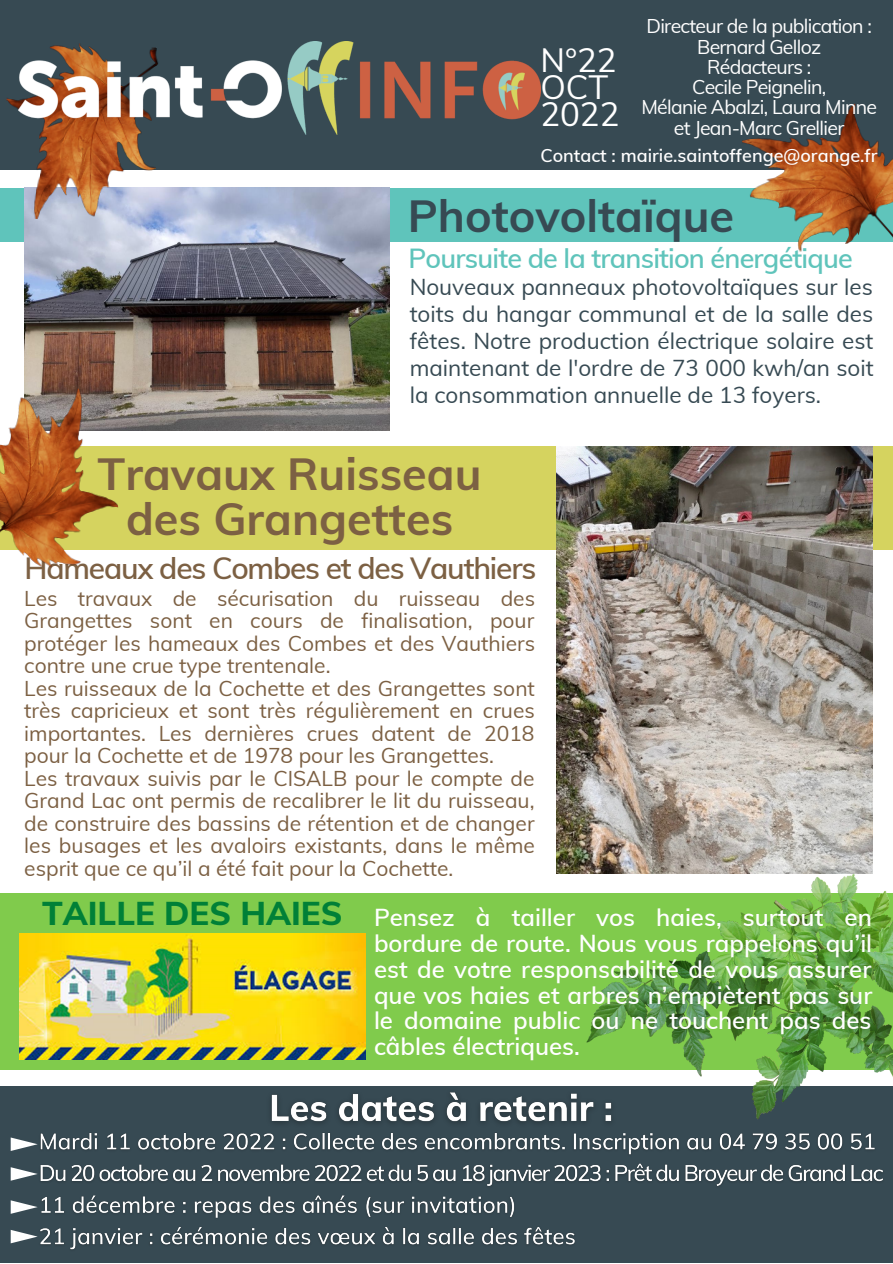
<style>
.page{position:relative;width:893px;height:1264px;background:#fff}
.page>*{position:absolute;margin:0;border:0;box-sizing:border-box;transform-origin:0 0}
.t1{font:700 45px/45px "Muli";color:#7c6043;text-align:center}
.t2{font:700 45px "Muli";color:#374a53}
.t3{font:800 33px "Muli";color:#008037}
.t4{font:33px/27px "Muli";color:#fff}
.t5{font:600 30px "Muli";letter-spacing:-.04em;color:#7c6043}
.t6{font:600 27px "Muli";letter-spacing:-.03em;color:#5fc4bb}
.t7{font:600 24px/25.8px "Muli";color:#fff;text-align:justify}
.t8{font:22.5px/27px "Muli";color:#374a53;text-align:justify}
.t9{font:21px/22.5px "Muli";color:#7c6043}
.t10{font:19.5px/20.2px "Muli";letter-spacing:-.035em;color:#fff;text-align:center}
.t11{font:600 18px "Muli";color:#fff}
</style>
<div class="page">
<div style="left:0;top:0;width:892px;height:170px;background:#374a53"></div>
<div style="left:0;top:188px;width:892px;height:54px;background:#5fc4bb"></div>
<img style="left:24px;top:187px;width:366px;height:243px">
<img style="left:6px;top:98px;width:157px;height:127px">
<img style="left:742px;top:103px;width:150px;height:149px">
<div style="left:0;top:1086px;width:892px;height:176px;background:#374a53"></div>
<svg style="left:11px;top:1137px;width:24px;height:13px"></svg>
<svg style="left:11px;top:1200px;width:24px;height:13px"></svg>
<div style="left:0;top:446px;width:892px;height:104px;background:#d5d35f"></div>
<div style="left:0;top:893px;width:892px;height:177px;background:#80cb4c"></div>
<img style="left:19px;top:933px;width:346px;height:126px">
<img style="left:19px;top:41px;width:521px;height:93px">
<img style="left:586px;top:873px;width:306px;height:246px">
<img style="left:0;top:387px;width:120px;height:181px">
<svg style="left:11px;top:1167px;width:24px;height:13px"></svg>
<svg style="left:11px;top:1230px;width:24px;height:13px"></svg>
<img style="left:556px;top:446px;width:316px;height:428px">
<img style="left:35px;top:1133px;width:848px;height:117px">
<img style="left:260px;top:1076px;width:373px;height:65px">
<p class="t10" style="left:641px;top:16px;width:237px">Directeur de la publication :<br>Bernard Gelloz<br>Rédacteurs :<br>Cecile Peignelin,<br>Mélanie Abalzi, Laura Minne et Jean-Marc Grellier</p>
<p class="t11" style="left:540px;top:144px;width:338px">Contact : mairie.saintoffenge@orange.fr</p>
<h1 class="t2" style="left:408px;top:187px;width:327px">Photovoltaïque</h1>
<p class="t6" style="left:408px;top:241px;width:445px">Poursuite de la transition énergétique</p>
<h2 class="t4" style="left:540px;top:46px;width:81px">N°22<br>OCT<br>2022</h2>
<p class="t8" style="left:409px;top:273px;width:465px">Nouveaux panneaux photovoltaïques sur les toits du hangar communal et de la salle des fêtes. Notre production électrique solaire est maintenant de l'ordre de 73 000 kwh/an soit la consommation annuelle de 13 foyers.</p>
<h1 class="t1" style="left:98px;top:450px;width:385px">Travaux Ruisseau des Grangettes</h1>
<h3 class="t5" style="left:25px;top:548px;width:513px">Hameaux des Combes et des Vauthiers</h3>
<p class="t9" style="left:24px;top:586px;width:512px">Les travaux de sécurisation du ruisseau des Grangettes sont en cours de finalisation, pour protéger les hameaux des Combes et des Vauthiers contre une crue type trentenale.<br>Les ruisseaux de la Cochette et des Grangettes sont très capricieux et sont très régulièrement en crues importantes. Les dernières crues datent de 2018 pour la Cochette et de 1978 pour les Grangettes.<br>Les travaux suivis par le CISALB pour le compte de Grand Lac ont permis de recalibrer le lit du ruisseau, de construire des bassins de rétention et de changer les busages et les avaloirs existants, dans le même esprit que ce qu’il a été fait pour la Cochette.</p>
<p class="t7" style="left:374px;top:903px;width:500px">Pensez à tailler vos haies, surtout en bordure de route. Nous vous rappelons qu’il est de votre responsabilité de vous assurer que vos haies et arbres n’empiètent pas sur le domaine public ou ne touchent pas des câbles électriques.</p>
<h2 class="t3" style="left:42px;top:892px;width:302px">TAILLE DES HAIES</h2>
</div>
